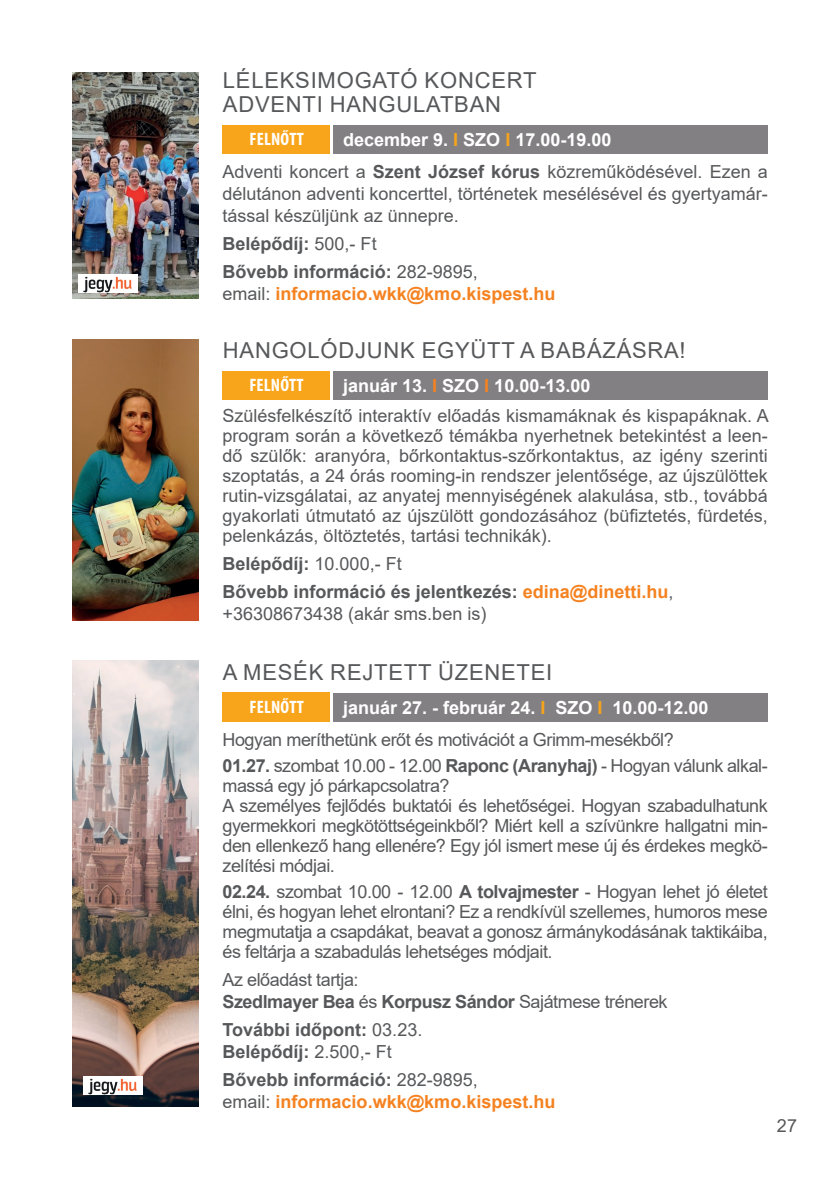
<style>
.page{position:relative;width:840px;height:1191px;background:#fff}
.page>*{position:absolute;margin:0;border:0;box-sizing:border-box;transform-origin:0 0}
.t1{font:22px/24px "Arial";letter-spacing:.035em;color:#57585a}
.t2{font:18px/20px "Arial";letter-spacing:-.025em;color:#57585a;text-align:justify}
.t3{font:700 18px/28px "Arial";color:#57585a}
.t4{font:700 18px/22px "Arial";color:#f58220}
.t5{font:700 18px "Arial";color:#fff}
.t6{font:18px "Arial";color:#57585a}
.t7{font:700 condensed 18px "Myriad Pro";letter-spacing:.01em;color:#fff}
.s1{color:#f9a51b}
.s2{font-weight:700}
.s3{font-weight:400}
.s4{font-weight:400;color:#57585a}
.s5{color:#f58220}
.s6{color:#57585a}
</style>
<div class="page">
<img style="left:72px;top:339px;width:126px;height:281px">
<img style="left:72px;top:660px;width:126px;height:446px">
<img style="left:72px;top:72px;width:126px;height:227px">
<div style="left:83px;top:1076px;width:59px;height:19px;background:#fff"></div>
<img style="left:88px;top:1078px;width:49px;height:17px">
<div style="left:222px;top:125px;width:108px;height:29px;background:#f9a51b"></div>
<div style="left:333px;top:125px;width:434px;height:29px;background:#828082"></div>
<div style="left:78px;top:274px;width:59px;height:19px;background:#fff"></div>
<img style="left:83px;top:276px;width:49px;height:17px">
<div style="left:222px;top:371px;width:108px;height:29px;background:#f9a51b"></div>
<div style="left:333px;top:371px;width:434px;height:29px;background:#828082"></div>
<div style="left:222px;top:692px;width:108px;height:30px;background:#f9a51b"></div>
<div style="left:333px;top:693px;width:434px;height:29px;background:#828082"></div>
<p class="t1" style="left:223px;top:68px;width:315px">LÉLEKSIMOGATÓ KONCERT<br>ADVENTI HANGULATBAN</p>
<p class="t7" style="left:249px;top:127px;width:56px">FELNŐTT</p>
<p class="t5" style="left:343px;top:127px;width:270px">december 9. <span class="s1">I</span> SZO <span class="s1">I</span> 17.00-19.00</p>
<p class="t2" style="left:222px;top:161px;width:546px;line-height:22px">Adventi koncert a <span class="s2">Szent József kórus</span> közreműködésével. Ezen a délutánon adventi koncerttel, történetek mesélésével és gyertyamár&shy;tással készüljünk az ünnepre.</p>
<p class="t3" style="left:222px;top:230px;width:257px">Belépődíj: <span class="s3">500,- Ft<br></span>Bővebb információ: <span class="s3">282-9895,</span></p>
<p class="t4" style="left:222px;top:283px;width:334px"><span class="s4">email:</span> informacio.wkk@kmo.kispest.hu</p>
<p class="t1" style="left:223px;top:338px;width:464px">HANGOLÓDJUNK EGYÜTT A BABÁZÁSRA!</p>
<p class="t7" style="left:249px;top:373px;width:56px">FELNŐTT</p>
<p class="t5" style="left:343px;top:373px;width:249px">január 13. <span class="s5">I</span> SZO <span class="s5">I</span> 10.00-13.00</p>
<p class="t2" style="left:222px;top:406px;width:547px">Szülésfelkészítő interaktív előadás kismamáknak és kispapáknak. A program során a következő témákba nyerhetnek betekintést a leen&shy;dő szülők: aranyóra, bőrkontaktus-szőrkontaktus, az igény szerinti szoptatás, a 24 órás rooming-in rendszer jelentősége, az újszülöttek rutin-vizsgálatai, az anyatej mennyiségének alakulása, stb., továbbá gyakorlati útmutató az újszülött gondozásához (büfiztetés, fürdetés, pelenkázás, öltöztetés, tartási technikák).</p>
<p class="t3" style="left:222px;top:550px;width:452px">Belépődíj: <span class="s3">10.000,- Ft<br></span>Bővebb információ és jelentkezés: <span class="s5">edina@dinetti.hu</span><span class="s3">,</span></p>
<p class="t6" style="left:222px;top:601px;width:265px">+36308673438 (akár sms.ben is)</p>
<p class="t1" style="left:223px;top:660px;width:331px">A MESÉK REJTETT ÜZENETEI</p>
<p class="t7" style="left:249px;top:695px;width:56px">FELNŐTT</p>
<p class="t5" style="left:343px;top:695px;width:367px">január 27. - február 24. <span class="s1">I</span> SZO <span class="s1">I</span> 10.00-12.00</p>
<p class="t2" style="left:222px;top:727px;width:546px;line-height:25.6px">Hogyan meríthetünk erőt és motivációt a Grimm-mesékből?<br><span class="s2">01.27.</span> szombat 10.00 - 12.00 <span class="s2">Raponc (Aranyhaj)</span> - Hogyan válunk alkal-</p>
<p class="t2" style="left:222px;top:775px;width:546px;text-align:left">massá egy jó párkapcsolatra?<br>A személyes fejlődés buktatói és lehetőségei. Hogyan szabadulhatunk gyermekkori megkötöttségeinkből? Miért kell a szívünkre hallgatni min&shy;den ellenkező hang ellenére? Egy jól ismert mese új és érdekes megkö&shy;zelítési módjai.</p>
<p class="t2" style="left:222px;top:881px;width:546px"><span class="s2">02.24.</span> szombat 10.00 - 12.00 <span class="s2">A tolvajmester</span> - Hogyan lehet jó életet élni, és hogyan lehet elrontani? Ez a rendkívül szellemes, humoros mese megmutatja a csapdákat, beavat a gonosz ármánykodásának taktikáiba, és feltárja a szabadulás lehetséges módjait.</p>
<p class="t2" style="left:222px;top:968px;width:446px;line-height:22px">Az előadást tartja:<br><span class="s2">Szedlmayer Bea</span> és <span class="s2">Korpusz Sándor</span> Sajátmese trénerek</p>
<p class="t3" style="left:222px;top:1018px;width:201px;line-height:22px">További időpont: <span class="s3">03.23.<br></span>Belépődíj: <span class="s3">2.500,- Ft</span></p>
<p class="t4" style="left:222px;top:1068px;width:334px"><span class="s6">Bővebb információ:</span> <span class="s4">282-9895,<br>email:</span> informacio.wkk@kmo.kispest.hu</p>
<p class="t2" style="left:776px;top:1115px;width:22px">27</p>
</div>
